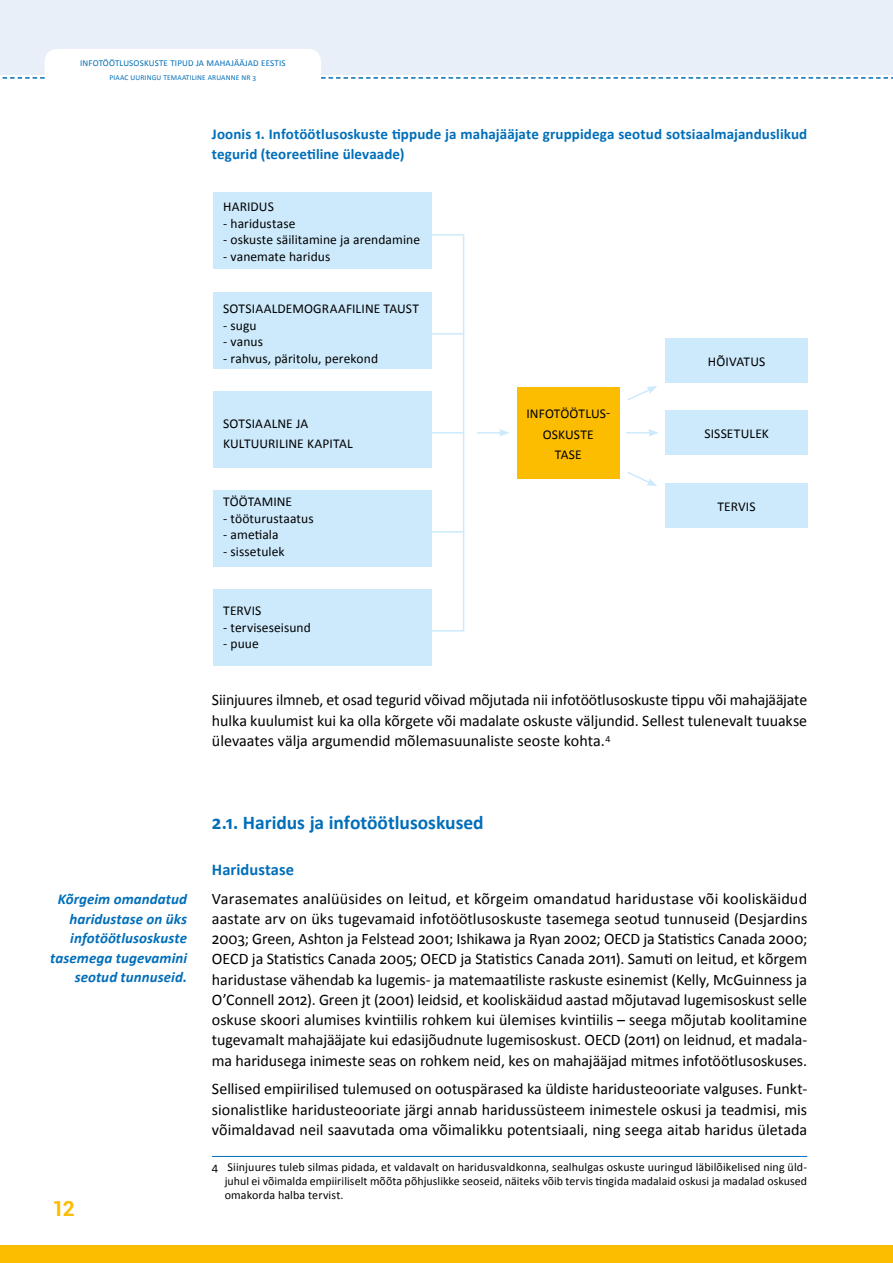
<style>
.page{position:relative;width:893px;height:1263px;background:#fff}
.page>*{position:absolute;margin:0;border:0;box-sizing:border-box;transform-origin:0 0}
.t1{font:700 21px "Roboto";color:#fcbd00}
.t2{font:700 19.5px "Calibri";color:#006eb9}
.t3{font:700 16.5px "Calibri";color:#006eb9}
.t4{font:16.05px/20.2px "Calibri";color:#000;text-align:justify}
.t5{font:700 15px/20.2px "Calibri";letter-spacing:.005em;color:#006eb9}
.t6{font:italic 700 15px/19.5px "Calibri";letter-spacing:.005em;color:#006eb9;text-align:right}
.t7{font:13.5px/20.2px "Calibri";letter-spacing:.005em;color:#000}
.t8{font:12px/14.2px "Calibri";letter-spacing:.005em;color:#000;text-align:justify}
.t9{font:9px "Calibri";letter-spacing:.02em;color:#006eb9}
.t10{font:7.5px "Calibri";letter-spacing:.02em;color:#006eb9}
</style>
<div class="page">
<div style="left:0;top:0;width:893px;height:75px;background:#e9eff9"></div>
<div style="left:45px;top:49px;width:276px;height:62px;background:#fff;border-radius:13px"></div>
<svg style="left:321px;top:77px;width:572px;height:2px"></svg>
<svg style="left:2px;top:77px;width:43px;height:2px"></svg>
<div style="left:0;top:1245px;width:893px;height:18px;background:#fcbd00"></div>
<div style="left:213px;top:193px;width:219px;height:76px;background:#cdeafc"></div>
<div style="left:213px;top:292px;width:219px;height:77px;background:#cdeafc"></div>
<div style="left:213px;top:391px;width:219px;height:77px;background:#cdeafc"></div>
<div style="left:213px;top:490px;width:219px;height:77px;background:#cdeafc"></div>
<div style="left:213px;top:589px;width:219px;height:76px;background:#cdeafc"></div>
<hr style="left:212px;top:1156px;width:595px;height:1px;background:#006eb9">
<div style="left:665px;top:338px;width:143px;height:45px;background:#cdeafc"></div>
<div style="left:665px;top:410px;width:143px;height:45px;background:#cdeafc"></div>
<div style="left:665px;top:483px;width:143px;height:44px;background:#cdeafc"></div>
<div style="left:517px;top:387px;width:103px;height:91px;background:#fcbd00"></div>
<hr style="left:432px;top:234px;width:32px;height:2px;background:#cdeafc">
<hr style="left:463px;top:235px;width:1px;height:395px;background:#cdeafc">
<hr style="left:432px;top:333px;width:32px;height:2px;background:#cdeafc">
<hr style="left:432px;top:432px;width:32px;height:2px;background:#cdeafc">
<hr style="left:477px;top:432px;width:24px;height:2px;background:#cdeafc">
<svg style="left:499px;top:429px;width:10px;height:8px"></svg>
<hr style="left:626px;top:432px;width:25px;height:2px;background:#cdeafc">
<svg style="left:648px;top:429px;width:11px;height:8px"></svg>
<svg style="left:627px;top:386px;width:30px;height:15px"></svg>
<svg style="left:627px;top:472px;width:30px;height:14px"></svg>
<hr style="left:432px;top:531px;width:32px;height:2px;background:#cdeafc">
<hr style="left:432px;top:630px;width:32px;height:2px;background:#cdeafc">
<p class="t9" style="left:80px;top:58px;width:207px">Infotöötlusoskuste ti pud ja mahajääjad Eestis</p>
<p class="t10" style="left:110px;top:73px;width:148px">PIAAC uuri ngu temaati li ne aruanne nr 3</p>
<p class="t5" style="left:212px;top:123px;width:597px">Joonis 1. Infotöötlusoskuste tippude ja mahajääjate gruppidega seotud sotsiaalmajanduslikud tegurid (teoreetiline ülevaade)</p>
<p class="t7" style="left:223px;top:196px;width:52px">HARIDUS</p>
<p class="t7" style="left:223px;top:212px;width:74px">- haridustase</p>
<p class="t7" style="left:223px;top:229px;width:198px">- oskuste säilitamine ja arendamine</p>
<p class="t7" style="left:223px;top:245px;width:109px">- vanemate haridus</p>
<p class="t7" style="left:223px;top:298px;width:197px">SOTSIAALDEMOGRAAFILINE TAUST</p>
<p class="t7" style="left:223px;top:314px;width:35px">- sugu</p>
<p class="t7" style="left:223px;top:331px;width:41px">- vanus</p>
<p class="t7" style="left:223px;top:347px;width:156px">- rahvus, päritolu, perekond</p>
<p class="t7" style="left:708px;top:351px;width:59px">HÕIVATUS</p>
<p class="t7" style="left:223px;top:412px;width:86px">SOTSIAALNE JA<br>KULTUUR</p>
<p class="t7" style="left:276px;top:433px;width:77px">ILINE KAPITAL</p>
<p class="t7" style="left:223px;top:491px;width:62px">TÖÖTAM INE</p>
<p class="t7" style="left:223px;top:508px;width:92px">- tööturustaatus</p>
<p class="t7" style="left:223px;top:524px;width:57px">- ametiala</p>
<p class="t7" style="left:223px;top:541px;width:63px">- sissetulek</p>
<p class="t7" style="left:223px;top:600px;width:40px">TERVIS</p>
<p class="t7" style="left:223px;top:617px;width:89px">- terviseseisund</p>
<p class="t7" style="left:223px;top:633px;width:37px">- puue</p>
<p class="t7" style="left:526px;top:403px;width:12px">Infot</p>
<p class="t7" style="left:560px;top:403px;width:26px">öötlus</p>
<p class="t7" style="left:606px;top:403px;width:6px">-</p>
<p class="t7" style="left:543px;top:423px;width:9px">oskuste</p>
<p class="t7" style="left:555px;top:444px;width:8px">tase</p>
<p class="t7" style="left:704px;top:423px;width:66px">SISSETULEK</p>
<p class="t7" style="left:717px;top:495px;width:40px">TERVIS</p>
<p class="t4" style="left:212px;top:689px;width:597px">Siinjuures ilmneb, et osad tegurid võivad mõjutada nii infotöötlusoskuste tippu või mahajääjate hulka kuulumist kui ka olla kõrgete või madalate oskuste väljundid. Sellest tulenevalt tuuakse ülevaates välja argumendid mõlemasuunaliste seoste kohta.<sup>4</sup></p>
<p class="t6" style="left:50px;top:889px;width:138px">Kõrgeim omandatud haridustase on üks infotöötlusoskuste tasemega tugevamini seotud tunnuseid.</p>
<h1 class="t1" style="left:53px;top:1194px;width:24px">12</h1>
<p class="t2" style="left:212px;top:810px;width:273px">2.1. Haridus ja infotöötlusoskused</p>
<p class="t3" style="left:212px;top:859px;width:84px">Haridustase</p>
<p class="t4" style="left:212px;top:887px;width:597px">Varasemates analüüsides on leitud, et kõrgeim omandatud haridustase või kooliskäidud aastate arv on üks tugevamaid infotöötlusoskuste tasemega seotud tunnuseid (Desjardins 2003; Green, Ashton ja Felstead 2001; Ishikawa ja Ryan 2002; OECD ja Statistics Canada 2000; OECD ja Statistics Canada 2005; OECD ja Statistics Canada 2011). Samuti on leitud, et kõrgem haridustase vähendab ka lugemis- ja matemaatiliste raskuste esinemist (Kelly, McGuinness ja O’Connell 2012). Green jt (2001) leidsid, et kooliskäidud aastad mõjutavad lugemisoskust selle oskuse skoori alumises kvintiilis rohkem kui ülemises kvintiilis – seega mõjutab koolitamine tugevamalt mahajääjate kui edasijõudnute lugemisoskust. OECD (2011) on leidnud, et madala&shy;ma haridusega inimeste seas on rohkem neid, kes on mahajääjad mitmes infotöötlusoskuses.</p>
<p class="t4" style="left:212px;top:1078px;width:597px">Sellised empiirilised tulemused on ootuspärased ka üldiste haridusteooriate valguses. Funkt&shy;sionalistlike haridusteooriate järgi annab haridussüsteem inimestele oskusi ja teadmisi, mis võimaldavad neil saavutada oma võimalikku potentsiaali, ning seega aitab haridus ületada</p>
<p class="t8" style="left:225px;top:1159px;width:584px;text-indent:-13px">4 Siinjuures tuleb silmas pidada, et valdavalt on haridusvaldkonna, sealhulgas oskuste uuringud läbilõikelised ning üld&shy;juhul ei võimalda empiiriliselt mõõta põhjuslikke seoseid, näiteks võib tervis tingida madalaid oskusi ja madalad oskused omakorda halba tervist.</p>
</div>
